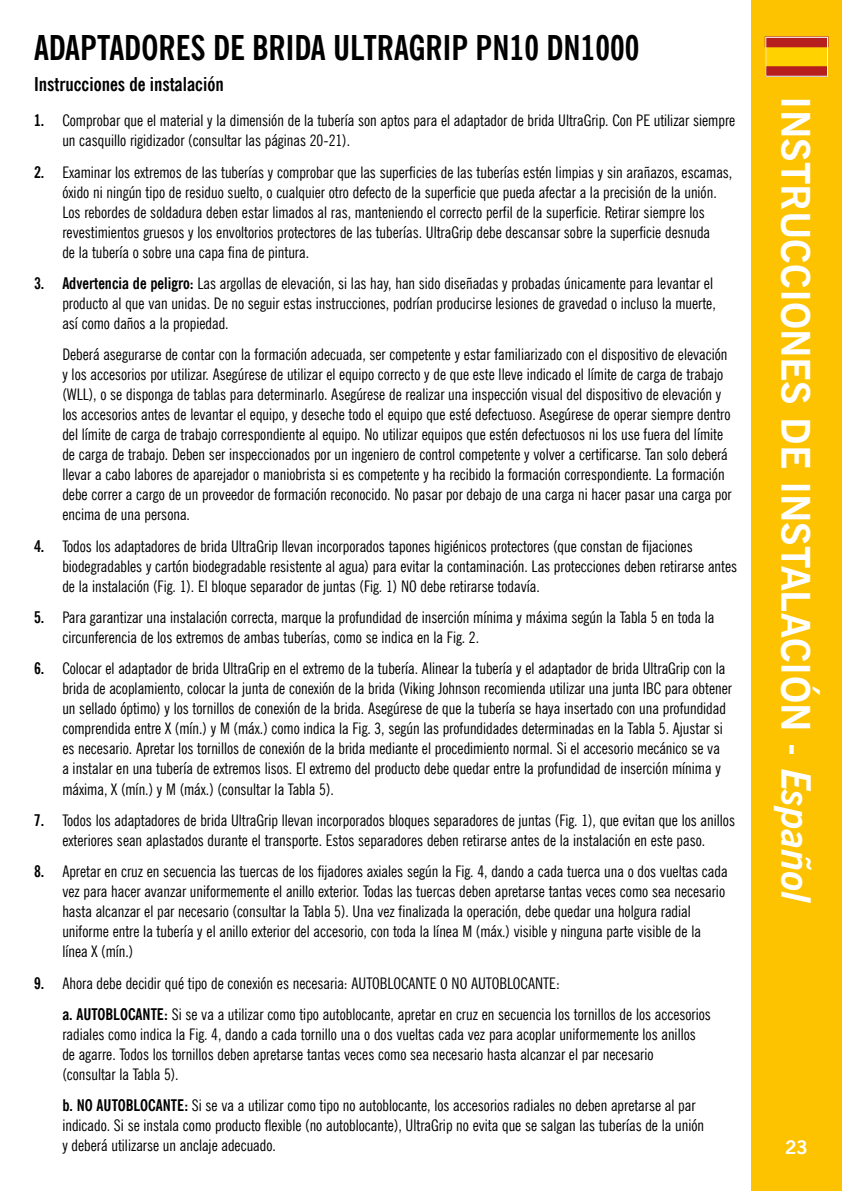
<style>
.page{position:relative;width:842px;height:1191px;background:#fff}
.page>*{position:absolute;margin:0;border:0;box-sizing:border-box;transform-origin:0 0}
.t1{font:700 40px "News Gothic BT";color:#fff}
.t2{font:700 condensed 34px "News Gothic BT";color:#000}
.t3{font:700 condensed 19px "News Gothic BT";color:#000}
.t4{font:700 19px "News Gothic BT";color:#fff}
.t5{font:condensed 16px/20px "News Gothic BT";color:#000}
.s1{font-weight:700}
.s2{font-style:italic}
</style>
<div class="page">
<div style="left:751px;top:0;width:91px;height:1191px;background:#fdc300"></div>
<div style="left:766px;top:37px;width:61px;height:39px;background:#ffd200"></div>
<div style="left:766px;top:37px;width:61px;height:10px;background:#b71f1f"></div>
<div style="left:766px;top:67px;width:61px;height:9px;background:#b71f1f"></div>
<div style="left:765px;top:37px;width:63px;height:40px;border:1px solid #fff"></div>
<h2 class="t2" style="left:34px;top:27px;width:607px">ADAPTADORES DE BRIDA ULTRAGRIP PN10 DN1000</h2>
<p class="t3" style="left:34px;top:73px;width:191px">Instrucciones de instalación</p>
<p class="t5" style="left:62px;top:110px;width:674px;text-indent:-28px"><span class="s1">1.</span> Comprobar que el material y la dimensión de la tubería son aptos para el adaptador de brida UltraGrip. Con PE utilizar siempre un casquillo rigidizador (consultar las páginas 20-21).</p>
<p class="t5" style="left:62px;top:162px;width:671px;text-indent:-28px"><span class="s1">2.</span> Examinar los extremos de las tuberías y comprobar que las superficies de las tuberías estén limpias y sin arañazos, escamas, óxido ni ningún tipo de residuo suelto, o cualquier otro defecto de la superficie que pueda afectar a la precisión de la unión.<br>Los rebordes de soldadura deben estar limados al ras, manteniendo el correcto perfil de la superficie. Retirar siempre los revestimientos gruesos y los envoltorios protectores de las tuberías. UltraGrip debe descansar sobre la superficie desnuda<br>de la tubería o sobre una capa fina de pintura.</p>
<p class="t5" style="left:62px;top:273px;width:655px;text-indent:-28px"><span class="s1">3. Advertencia de peligro:</span> Las argollas de elevación, si las hay, han sido diseñadas y probadas únicamente para levantar el producto al que van unidas. De no seguir estas instrucciones, podrían producirse lesiones de gravedad o incluso la muerte, así como daños a la propiedad.</p>
<p class="t5" style="left:62px;top:344px;width:671px">Deberá asegurarse de contar con la formación adecuada, ser competente y estar familiarizado con el dispositivo de elevación y los accesorios por utilizar. Asegúrese de utilizar el equipo correcto y de que este lleve indicado el límite de carga de trabajo (WLL), o se disponga de tablas para determinarlo. Asegúrese de realizar una inspección visual del dispositivo de elevación y los accesorios antes de levantar el equipo, y deseche todo el equipo que esté defectuoso. Asegúrese de operar siempre dentro del límite de carga de trabajo correspondiente al equipo. No utilizar equipos que estén defectuosos ni los use fuera del límite de carga de trabajo. Deben ser inspeccionados por un ingeniero de control competente y volver a certificarse. Tan solo deberá llevar a cabo labores de aparejador o maniobrista si es competente y ha recibido la formación correspondiente. La formación debe correr a cargo de un proveedor de formación reconocido. No pasar por debajo de una carga ni hacer pasar una carga por encima de una persona.</p>
<p class="t5" style="left:62px;top:536px;width:676px;text-indent:-28px"><span class="s1">4.</span> Todos los adaptadores de brida UltraGrip llevan incorporados tapones higiénicos protectores (que constan de fijaciones biodegradables y cartón biodegradable resistente al agua) para evitar la contaminación. Las protecciones deben retirarse antes de la instalación (Fig. 1). El bloque separador de juntas (Fig. 1) NO debe retirarse todavía.</p>
<p class="t5" style="left:62px;top:607px;width:653px;text-indent:-28px"><span class="s1">5.</span> Para garantizar una instalación correcta, marque la profundidad de inserción mínima y máxima según la Tabla 5 en toda la circunferencia de los extremos de ambas tuberías, como se indica en la Fig. 2.</p>
<p class="t5" style="left:62px;top:658px;width:671px;text-indent:-28px"><span class="s1">6.</span> Colocar el adaptador de brida UltraGrip en el extremo de la tubería. Alinear la tubería y el adaptador de brida UltraGrip con la brida de acoplamiento, colocar la junta de conexión de la brida (Viking Johnson recomienda utilizar una junta IBC para obtener un sellado óptimo) y los tornillos de conexión de la brida. Asegúrese de que la tubería se haya insertado con una profundidad comprendida entre X (mín.) y M (máx.) como indica la Fig. 3, según las profundidades determinadas en la Tabla 5. Ajustar si es necesario. Apretar los tornillos de conexión de la brida mediante el procedimiento normal. Si el accesorio mecánico se va<br>a instalar en una tubería de extremos lisos. El extremo del producto debe quedar entre la profundidad de inserción mínima y máxima, X (mín.) y M (máx.) (consultar la Tabla 5).</p>
<p class="t5" style="left:34px;top:810px;width:702px;text-align:center"><span class="s1">7.</span> Todos los adaptadores de brida UltraGrip llevan incorporados bloques separadores de juntas (Fig. 1), que evitan que los anillos exteriores sean aplastados durante el transporte. Estos separadores deben retirarse antes de la instalación en este paso.</p>
<p class="t5" style="left:62px;top:861px;width:667px;text-indent:-28px"><span class="s1">8.</span> Apretar en cruz en secuencia las tuercas de los fijadores axiales según la Fig. 4, dando a cada tuerca una o dos vueltas cada vez para hacer avanzar uniformemente el anillo exterior. Todas las tuercas deben apretarse tantas veces como sea necesario hasta alcanzar el par necesario (consultar la Tabla 5). Una vez finalizada la operación, debe quedar una holgura radial uniforme entre la tubería y el anillo exterior del accesorio, con toda la línea M (máx.) visible y ninguna parte visible de la línea X (mín.)</p>
<p class="t5" style="left:62px;top:967px;width:650px;line-height:31.4px;text-indent:-28px"><span class="s1">9.</span> Ahora debe decidir qué tipo de conexión es necesaria: AUTOBLOCANTE O NO AUTOBLOCANTE:<br><span class="s1">a. AUTOBLOCANTE:</span> Si se va a utilizar como tipo autoblocante, apretar en cruz en secuencia los tornillos de los accesorios</p>
<p class="t5" style="left:62px;top:1024px;width:635px">radiales como indica la Fig. 4, dando a cada tornillo una o dos vueltas cada vez para acoplar uniformemente los anillos de agarre. Todos los tornillos deben apretarse tantas veces como sea necesario hasta alcanzar el par necesario (consultar la Tabla 5).</p>
<p class="t5" style="left:62px;top:1095px;width:643px"><span class="s1">b. NO AUTOBLOCANTE:</span> Si se va a utilizar como tipo no autoblocante, los accesorios radiales no deben apretarse al par indicado. Si se instala como producto flexible (no autoblocante), UltraGrip no evita que se salgan las tuberías de la unión y deberá utilizarse un anclaje adecuado.</p>
<h1 class="t1" style="left:820px;top:96px;width:808px;rotate:90deg">INSTRUCCIONES DE INSTALACIÓN - <span class="s2">Español</span></h1>
<p class="t4" style="left:785px;top:1135px;width:25px">23</p>
</div>
